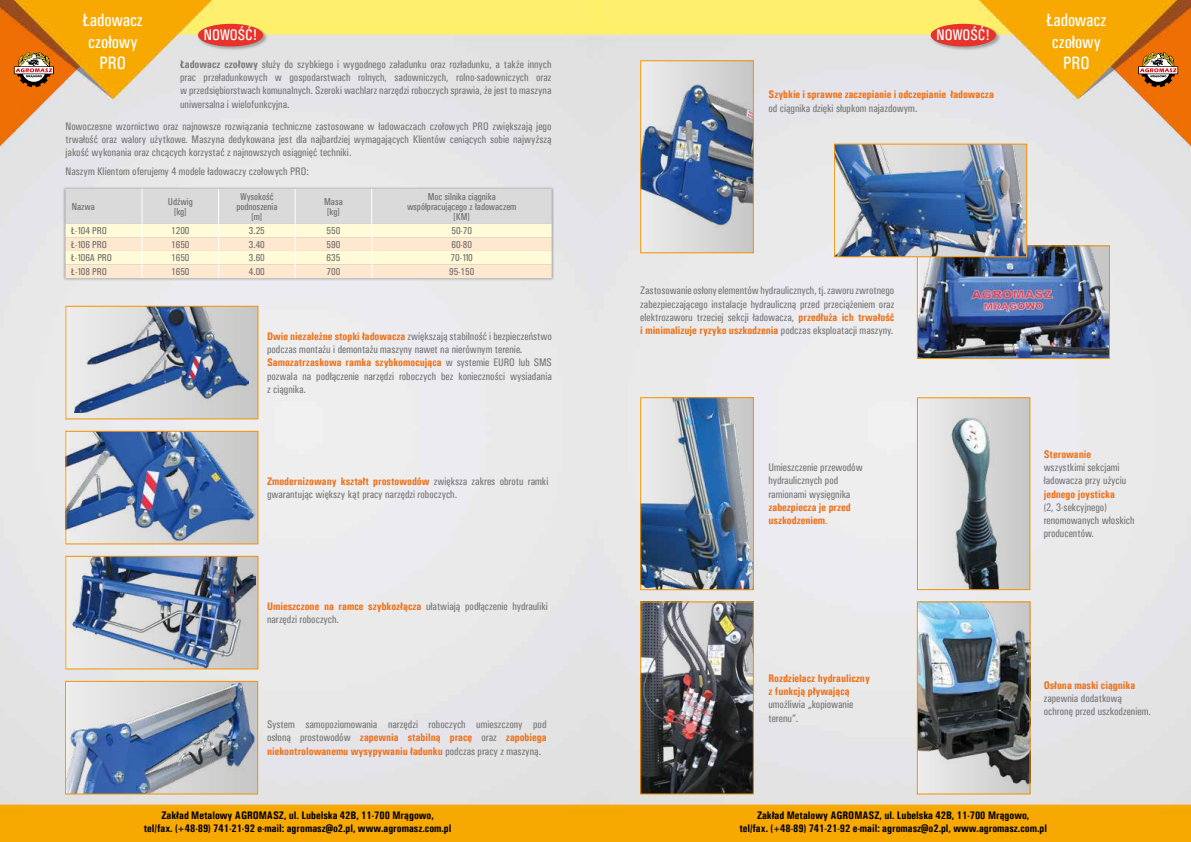
<style>
.page{position:relative;width:1191px;height:842px;background:#fff}
.page>*{position:absolute;margin:0;border:0;box-sizing:border-box;transform-origin:0 0}
.t1{font:18px/21.6px "Univers Condensed";color:#fff;text-align:center}
.t2{font:15.3px "Univers Condensed";color:#fff}
.t3{font:11px/13.2px "Univers Condensed";color:#7c7b7b}
.t4{font:700 11px/13px "Univers Condensed";color:#000;text-align:center}
.t5{font:700 11px/13.2px "Univers Condensed";color:#ed7019}
.t6{font:10px/10px "Univers Condensed";color:#706f6f;text-align:center}
.s1{font-weight:700}
.s2{font-weight:700;color:#ed7019}
.s3{font-weight:400}
</style>
<div class="page">
<img style="left:0;top:0;width:1191px;height:842px">
<img style="left:642px;top:399px;width:109px;height:189px">
<div style="left:640px;top:397px;width:113px;height:193px;border:1px solid #f39200"></div>
<svg style="left:14px;top:52px;width:40px;height:35px"></svg>
<svg style="left:1138px;top:52px;width:40px;height:35px"></svg>
<div style="left:63px;top:186px;width:491px;height:95px;background:#000;opacity:.36"></div>
<svg style="left:65px;top:189px;width:486px;height:89px;background:#efe7d5"></svg>
<div style="left:66px;top:306px;width:192px;height:113px;background:linear-gradient(to right,#e1e2e5,#cdcccb)"></div>
<img style="left:75px;top:308px;width:174px;height:104px">
<div style="left:65px;top:306px;width:193px;height:113px;border:1px solid #f39200"></div>
<img style="left:67px;top:433px;width:189px;height:109px">
<div style="left:65px;top:431px;width:193px;height:113px;border:1px solid #f39200"></div>
<div style="left:640px;top:61px;width:113px;height:192px;background:linear-gradient(to right,#ededed,#c8c7c7)"></div>
<img style="left:642px;top:78px;width:109px;height:151px">
<div style="left:640px;top:60px;width:113px;height:193px;border:1px solid #f39200"></div>
<img style="left:642px;top:604px;width:109px;height:188px">
<div style="left:640px;top:602px;width:113px;height:192px;border:1px solid #f39200"></div>
<img style="left:67px;top:683px;width:189px;height:109px">
<div style="left:65px;top:681px;width:193px;height:113px;border:1px solid #f39200"></div>
<div style="left:917px;top:602px;width:113px;height:192px;background:linear-gradient(to right,#ededed,#c7c7c7)"></div>
<img style="left:919px;top:604px;width:109px;height:182px">
<div style="left:917px;top:602px;width:113px;height:192px;border:1px solid #f39200"></div>
<img style="left:67px;top:558px;width:188px;height:109px">
<div style="left:65px;top:556px;width:193px;height:113px;border:1px solid #f39200"></div>
<div style="left:917px;top:398px;width:113px;height:192px;background:linear-gradient(to right,#ededed,#c7c7c7)"></div>
<img style="left:929px;top:403px;width:88px;height:185px">
<div style="left:917px;top:397px;width:113px;height:193px;border:1px solid #f39200"></div>
<img style="left:919px;top:247px;width:188px;height:110px">
<div style="left:917px;top:245px;width:192px;height:114px;border:1px solid #f39200"></div>
<img style="left:836px;top:146px;width:189px;height:109px">
<div style="left:834px;top:144px;width:193px;height:113px;border:1px solid #f39200"></div>
<div style="left:197px;top:23px;width:71px;height:28px;background:#000;opacity:.3"></div>
<div style="left:198px;top:24px;width:65px;height:22px;background:#e7332a;border-radius:50%"></div>
<div style="left:930px;top:23px;width:70px;height:28px;background:#000;opacity:.3"></div>
<div style="left:930px;top:24px;width:66px;height:22px;background:#e7332a;border-radius:50%"></div>
<h1 class="t1" style="left:83px;top:9px;width:62px">Ładowacz czołowy<br>PRO</h1>
<h1 class="t1" style="left:1046px;top:9px;width:62px">Ładowacz czołowy<br>PRO</h1>
<h2 class="t2" style="left:204px;top:26px;width:55px">NOWOŚĆ!</h2>
<h2 class="t2" style="left:936px;top:26px;width:55px">NOWOŚĆ!</h2>
<p class="t3" style="left:180px;top:58px;width:373px;text-align:justify"><span class="s1">Ładowacz czołowy</span> służy do szybkiego i wygodnego załadunku oraz rozładunku, a także innych prac przeładunkowych w gospodarstwach rolnych, sadowniczych, rolno-sadowniczych oraz w przedsiębiorstwach komunalnych. Szeroki wachlarz narzędzi roboczych sprawia, że jest to maszyna uniwersalna i wielofunkcyjna.</p>
<p class="t3" style="left:65px;top:120px;width:487px;text-align:justify">Nowoczesne wzornictwo oraz najnowsze rozwiązania techniczne zastosowane w ładowaczach czołowych PRO zwiększają jego trwałość oraz walory użytkowe. Maszyna dedykowana jest dla najbardziej wymagających Klientów ceniących sobie najwyższą jakość wykonania oraz chcących korzystać z najnowszych osiągnięć techniki.</p>
<p class="t3" style="left:65px;top:165px;width:245px">Naszym Klientom oferujemy 4 modele ładowaczy czołowych PRO:</p>
<p class="t5" style="left:768px;top:88px;width:227px">Szybkie i sprawne zaczepianie i odczepianie ładowacza</p>
<p class="t3" style="left:768px;top:101px;width:150px">od ciągnika dzięki słupkom najazdowym.</p>
<p class="t6" style="left:72px;top:201px;width:25px">Nazwa</p>
<p class="t6" style="left:168px;top:196px;width:26px">Udźwig [kg]</p>
<p class="t6" style="left:236px;top:191px;width:43px">Wysokość podnoszenia [m]</p>
<p class="t6" style="left:324px;top:196px;width:20px">Masa [kg]</p>
<p class="t6" style="left:407px;top:191px;width:111px">Moc silnika ciągnika współpracującego z ładowaczem [KM]</p>
<p class="t6" style="left:71px;top:226px;width:37px">Ł-104 PRO</p>
<p class="t6" style="left:171px;top:226px;width:20px">1200</p>
<p class="t6" style="left:249px;top:226px;width:18px">3.25</p>
<p class="t6" style="left:326px;top:226px;width:15px">550</p>
<p class="t6" style="left:451px;top:226px;width:22px">50-70</p>
<p class="t6" style="left:71px;top:239px;width:37px">Ł-106 PRO</p>
<p class="t6" style="left:171px;top:239px;width:20px">1650</p>
<p class="t6" style="left:249px;top:239px;width:18px">3.40</p>
<p class="t6" style="left:326px;top:239px;width:15px">590</p>
<p class="t6" style="left:451px;top:239px;width:22px">60-80</p>
<p class="t6" style="left:71px;top:253px;width:42px">Ł-106A PRO</p>
<p class="t6" style="left:171px;top:253px;width:20px">1650</p>
<p class="t6" style="left:249px;top:253px;width:18px">3.60</p>
<p class="t6" style="left:326px;top:253px;width:15px">635</p>
<p class="t6" style="left:450px;top:253px;width:24px">70-110</p>
<p class="t6" style="left:71px;top:266px;width:37px">Ł-108 PRO</p>
<p class="t6" style="left:171px;top:266px;width:20px">1650</p>
<p class="t6" style="left:249px;top:266px;width:18px">4.00</p>
<p class="t6" style="left:326px;top:266px;width:15px">700</p>
<p class="t6" style="left:449px;top:266px;width:27px">95-150</p>
<p class="t3" style="left:267px;top:330px;width:286px"><span class="s2">Dwie niezależne stopki ładowacza</span> zwiększają stabilność i bezpieczeństwo podczas montażu i demontażu maszyny nawet na nierównym terenie.<br><span class="s2">Samozatrzaskowa ramka szybkomocująca</span> w systemie EURO lub SMS pozwala na podłączenie narzędzi roboczych bez konieczności wysiadania z ciągnika.</p>
<p class="t3" style="left:267px;top:474px;width:283px"><span class="s2">Zmodernizowany kształt prostowodów</span> zwiększa zakres obrotu ramki gwarantując większy kąt pracy narzędzi roboczych.</p>
<p class="t3" style="left:267px;top:599px;width:282px"><span class="s2">Umieszczone na ramce szybkozłącza</span> ułatwiają podłączenie hydrauliki narzędzi roboczych.</p>
<p class="t3" style="left:267px;top:718px;width:281px;text-align:justify">System samopoziomowania narzędzi roboczych umieszczony pod osłoną prostowodów <span class="s2">zapewnia stabilną pracę</span> oraz <span class="s2">zapobiega niekontrolowanemu wysypywaniu ładunku</span> podczas pracy z maszyną.</p>
<p class="t3" style="left:640px;top:284px;width:255px;text-align:justify">Zastosowanie osłony elementów hydraulicznych, tj. zaworu zwrotnego zabezpieczającego instalacje hydrauliczną przed przeciążeniem oraz elektrozaworu trzeciej sekcji ładowacza, <span class="s2">przedłuża ich trwałość i minimalizuje ryzyko uszkodzenia</span> podczas eksploatacji maszyny.</p>
<p class="t3" style="left:768px;top:461px;width:96px">Umieszczenie przewodów hydraulicznych pod ramionami wysięgnika</p>
<p class="t5" style="left:768px;top:500px;width:84px">zabezpiecza je przed uszkodzeniem<span class="s3">.</span></p>
<p class="t5" style="left:768px;top:671px;width:103px">Rozdzielacz hydrauliczny z funkcją pływającą</p>
<p class="t3" style="left:768px;top:698px;width:86px">umożliwia „kopiowanie terenu”.</p>
<p class="t5" style="left:1043px;top:447px;width:49px">Sterowanie</p>
<p class="t3" style="left:1043px;top:461px;width:84px">wszystkimi sekcjami ładowacza przy użyciu</p>
<p class="t5" style="left:1043px;top:487px;width:73px">jednego joysticka</p>
<p class="t3" style="left:1043px;top:500px;width:92px">(2, 3-sekcyjnego) renomowanych włoskich producentów.</p>
<p class="t5" style="left:1043px;top:678px;width:93px">Osłona maski ciągnika</p>
<p class="t3" style="left:1043px;top:691px;width:109px">zapewnia dodatkową ochronę przed uszkodzeniem.</p>
<p class="t4" style="left:144px;top:809px;width:309px">Zakład Metalowy AGROMASZ, ul. Lubelska 42B, 11-700 Mrągowo,<br>tel/fax. (+48-89) 741-21-92 e-mail: agromasz@o2.pl, www.agromasz.com.pl</p>
<p class="t4" style="left:739px;top:809px;width:309px">Zakład Metalowy AGROMASZ, ul. Lubelska 42B, 11-700 Mrągowo,<br>tel/fax. (+48-89) 741-21-92 e-mail: agromasz@o2.pl, www.agromasz.com.pl</p>
</div>
